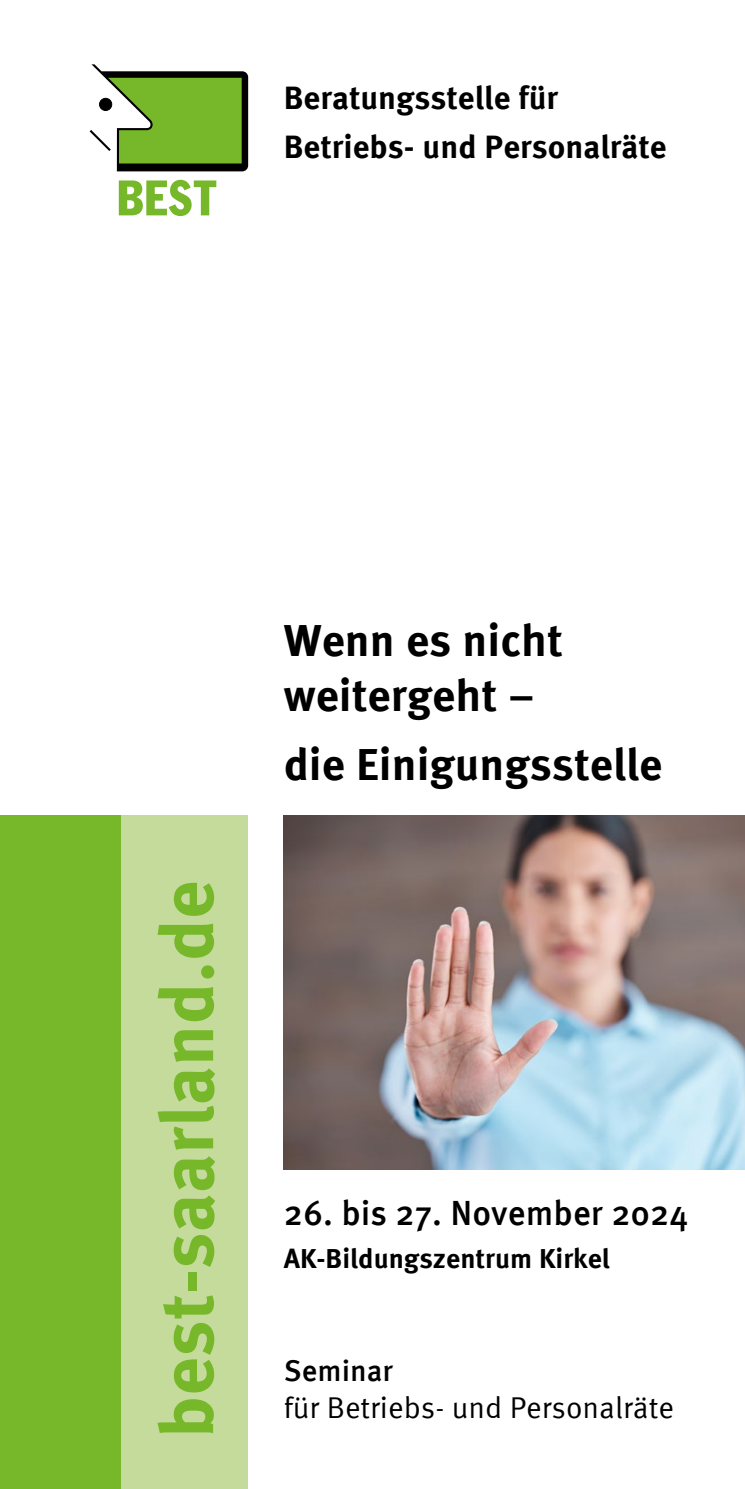
<style>
.page{position:relative;width:745px;height:1489px;background:#fff}
.page>*{position:absolute;margin:0;border:0;box-sizing:border-box;transform-origin:0 0}
.t1{font:700 75px "Meta Pro";color:#76b82a}
.t2{font:700 45px/55px "Meta Pro";color:#000}
.t3{font:500 35px "Meta Pro";color:#000}
.t4{font:700 32.5px/49.2px "Meta Pro";color:#000}
.t5{font:30px "Meta Pro";color:#000}
.t6{font:500 30px "Meta Pro";color:#000}
.t7{font:700 27.5px "Meta Pro";color:#000}
</style>
<div class="page">
<svg style="left:119px;top:180px;width:97px;height:36px"></svg>
<svg style="left:90px;top:64px;width:158px;height:107px"></svg>
<div style="left:120px;top:815px;width:128px;height:673px;background:#c4db9b"></div>
<img style="left:283px;top:815px;width:461px;height:354px">
<div style="left:0;top:815px;width:120px;height:673px;background:#76b82a"></div>
<p class="t4" style="left:283px;top:71px;width:384px">Beratungsstelle für<br>Betriebs- und Personalräte</p>
<h1 class="t1" style="left:128px;top:1437px;width:559px;rotate:-90deg">best-saarland.de</h1>
<h2 class="t2" style="left:283px;top:609px;width:280px">Wenn es nicht weitergeht –</h2>
<h2 class="t2" style="left:283px;top:734px;width:380px">die Einigungsstelle</h2>
<p class="t3" style="left:283px;top:1185px;width:405px">26. bis 27. November 2024</p>
<p class="t7" style="left:283px;top:1236px;width:327px">AK-Bildungszentrum Kirkel</p>
<p class="t6" style="left:283px;top:1346px;width:111px">Seminar</p>
<p class="t5" style="left:283px;top:1384px;width:391px">für Betriebs- und Personalräte</p>
</div>
